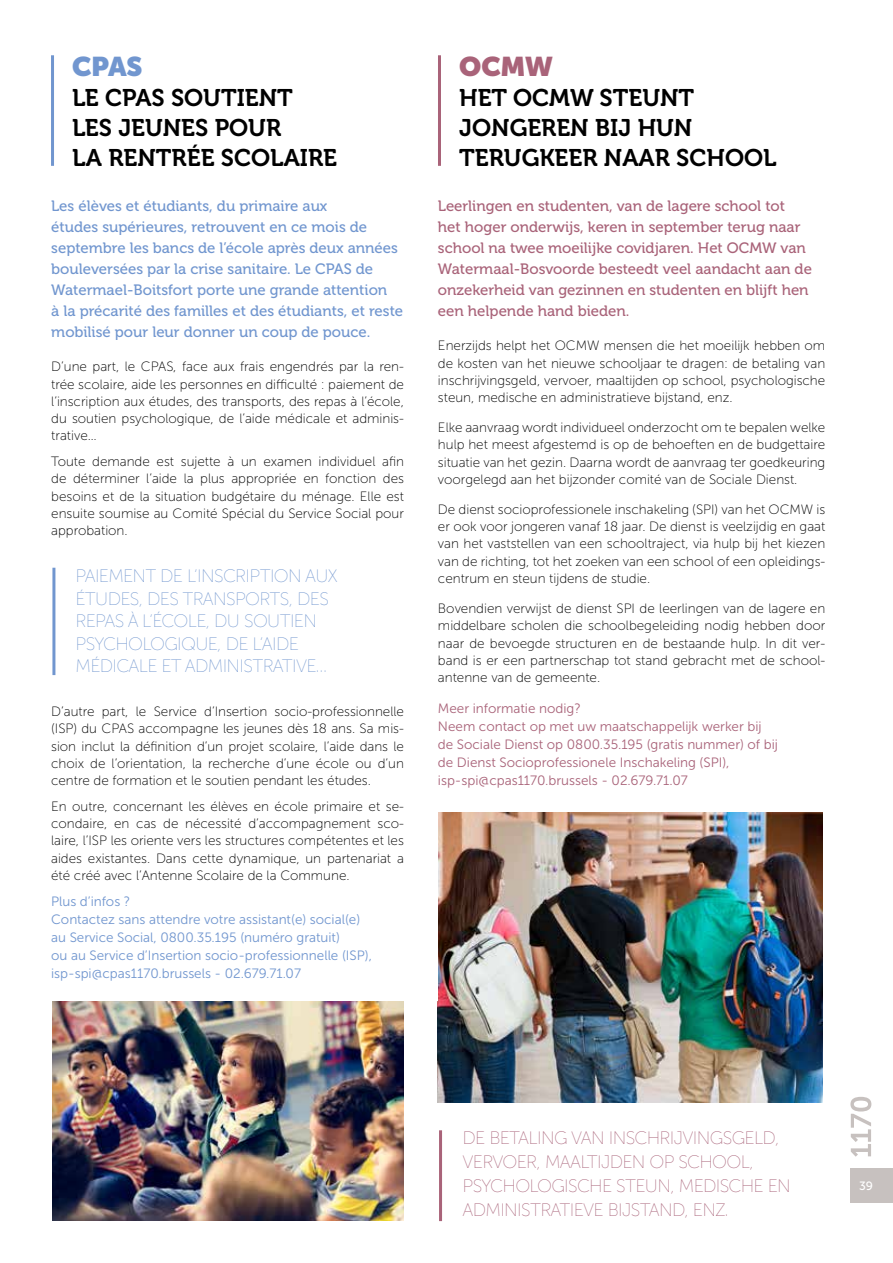
<style>
.page{position:relative;width:893px;height:1263px;background:#fff}
.page>*{position:absolute;margin:0;border:0;box-sizing:border-box;transform-origin:0 0}
.t1{font:900 27px "Museo Sans Display";color:#7196cf}
.t2{font:900 27px "Museo Sans Display";color:#a96379}
.t3{font:24px/30px "Museo 700";color:#000}
.t4{font:300 18px/22.5px "Museo Sans Display";color:#7196cf}
.t5{font:300 18px/24px "Museo Sans Display";color:#a96379}
.t6{font:15px/21px "Museo 500";color:#7196cf}
.t7{font:15px/21px "Museo 500";color:#a96379}
.t8{font:13.5px/17.2px "Museo Sans 100";color:#000;text-align:justify}
.t9{font:13.5px/18px "Museo Sans 300";color:#a96379}
.t10{font:13.5px/18px "Museo Sans 300";color:#7196cf}
.t11{font:12px "Museo Sans 500";color:#fff}
</style>
<div class="page">
<div style="left:850px;top:1168px;width:43px;height:34px;background:#c7c1bf"></div>
<svg style="left:850px;top:1097px;width:21px;height:60px"></svg>
<img style="left:52px;top:1001px;width:352px;height:219px">
<img style="left:438px;top:812px;width:384px;height:290px">
<hr style="left:51px;top:55px;width:3px;height:111px;background:#7196cf">
<hr style="left:438px;top:55px;width:3px;height:111px;background:#a96379">
<hr style="left:52px;top:568px;width:3px;height:107px;background:#7196cf">
<hr style="left:439px;top:1130px;width:3px;height:91px;background:#a96379">
<h1 class="t1" style="left:72px;top:50px;width:72px">CPAS</h1>
<h2 class="t3" style="left:72px;top:83px;width:266px">LE CPAS SOUTIENT<br>LES JEUNES POUR<br>LA RENTRÉE SCOLAIRE</h2>
<p class="t6" style="left:51px;top:196px;width:353px">Les élèves et étudiants, du primaire aux<br>études supérieures, retrouvent en ce mois de septembre les bancs de l’école après deux années bouleversées par la crise sanitaire. Le CPAS de Watermael-Boitsfort porte une grande attention<br>à la précarité des familles et des étudiants, et reste mobilisé pour leur donner un coup de pouce.</p>
<p class="t8" style="left:51px;top:358px;width:354px">D’une part, le CPAS, face aux frais engendrés par la ren&shy;trée scolaire, aide les personnes en difficulté : paiement de l’inscription aux études, des transports, des repas à l’école, du soutien psychologique, de l’aide médicale et adminis&shy;trative…</p>
<p class="t8" style="left:51px;top:453px;width:354px">Toute demande est sujette à un examen individuel afin de déterminer l’aide la plus appropriée en fonction des besoins et de la situation budgétaire du ménage. Elle est ensuite soumise au Comité Spécial du Service Social pour approbation.</p>
<h3 class="t4" style="left:76px;top:565px;width:263px">PAIEMENT DE L’INSCRIPTION AUX<br>ÉTUDES, DES TRANSPORTS, DES<br>REPAS À L’ÉCOLE, DU SOUTIEN<br>PSYCHOLOGIQUE, DE L’AIDE<br>MÉDICALE ET ADMINISTRATIVE…</h3>
<p class="t8" style="left:51px;top:703px;width:354px">D’autre part, le Service d’Insertion socio-professionnelle (ISP) du CPAS accompagne les jeunes dès 18 ans. Sa mis&shy;sion inclut la définition d’un projet scolaire, l’aide dans le choix de l’orientation, la recherche d’une école ou d’un centre de formation et le soutien pendant les études.</p>
<p class="t8" style="left:51px;top:798px;width:354px">En outre, concernant les élèves en école primaire et se&shy;condaire, en cas de nécessité d’accompagnement sco&shy;laire, l’ISP les oriente vers les structures compétentes et les aides existantes. Dans cette dynamique, un partenariat a été créé avec l’Antenne Scolaire de la Commune.</p>
<p class="t10" style="left:51px;top:893px;width:322px">Plus d’infos ?<br>Contactez sans attendre votre assistant(e) social(e) au Service Social, 0800.35.195 (numéro gratuit)<br>ou au Service d’Insertion socio-professionnelle (ISP), isp-spi@cpas1170.brussels - 02.679.71.07</p>
<h1 class="t2" style="left:459px;top:50px;width:95px">OCMW</h1>
<h2 class="t3" style="left:459px;top:83px;width:319px">HET OCMW STEUNT<br>JONGEREN BIJ HUN<br>TERUGKEER NAAR SCHOOL</h2>
<p class="t7" style="left:438px;top:196px;width:375px">Leerlingen en studenten, van de lagere school tot<br>het hoger onderwijs, keren in september terug naar school na twee moeilijke covidjaren. Het OCMW van Watermaal-Bosvoorde besteedt veel aandacht aan de onzekerheid van gezinnen en studenten en blijft hen een helpende hand bieden.</p>
<p class="t8" style="left:438px;top:337px;width:389px">Enerzijds helpt het OCMW mensen die het moeilijk hebben om de kosten van het nieuwe schooljaar te dragen: de betaling van inschrijvingsgeld, vervoer, maaltijden op school, psychologische steun, medische en administratieve bijstand, enz.</p>
<p class="t8" style="left:438px;top:419px;width:389px">Elke aanvraag wordt individueel onderzocht om te bepalen welke hulp het meest afgestemd is op de behoeften en de budgettaire situatie van het gezin. Daarna wordt de aanvraag ter goedkeuring voorgelegd aan het bijzonder comité van de Sociale Dienst.</p>
<p class="t8" style="left:438px;top:501px;width:389px">De dienst socioprofessionele inschakeling (SPI) van het OCMW is er ook voor jongeren vanaf 18 jaar. De dienst is veelzijdig en gaat van het vaststellen van een schooltraject, via hulp bij het kiezen van de richting, tot het zoeken van een school of een opleidings&shy;centrum en steun tijdens de studie.</p>
<p class="t8" style="left:438px;top:600px;width:389px">Bovendien verwijst de dienst SPI de leerlingen van de lagere en middelbare scholen die schoolbegeleiding nodig hebben door naar de bevoegde structuren en de bestaande hulp. In dit ver&shy;band is er een partnerschap tot stand gebracht met de school&shy;antenne van de gemeente.</p>
<p class="t9" style="left:438px;top:699px;width:341px">Meer informatie nodig?<br>Neem contact op met uw maatschappelijk werker bij de Sociale Dienst op 0800.35.195 (gratis nummer) of bij de Dienst Socioprofessionele Inschakeling (SPI), isp-spi@cpas1170.brussels - 02.679.71.07</p>
<h3 class="t5" style="left:463px;top:1126px;width:329px">DE BETALING VAN INSCHRIJVINGSGELD, VERVOER, MAALTIJDEN OP SCHOOL, PSYCHOLOGISCHE STEUN, MEDISCHE EN ADMINISTRATIEVE BIJSTAND, ENZ.</h3>
<p class="t11" style="left:859px;top:1179px;width:15px">39</p>
</div>
